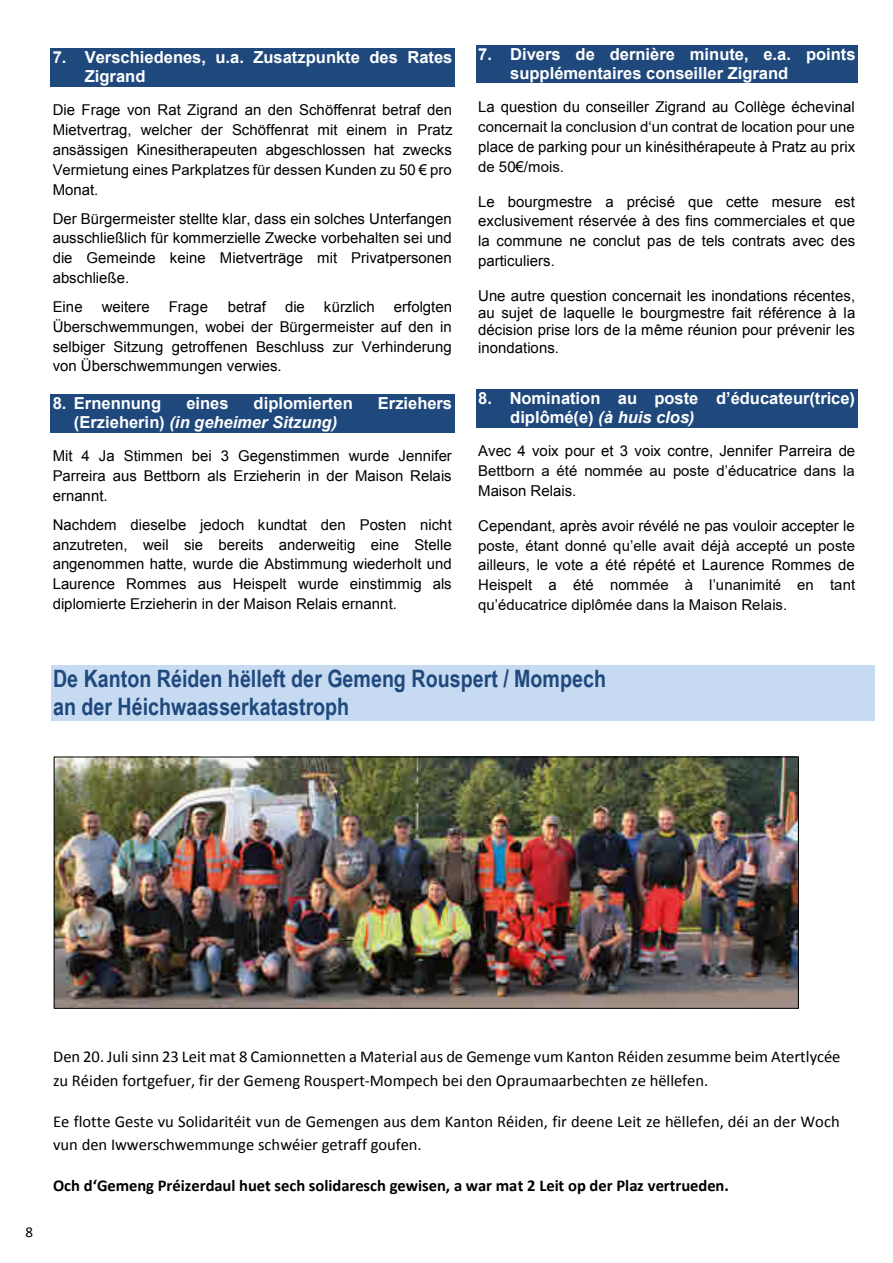
<style>
.page{position:relative;width:893px;height:1263px;background:#fff}
.page>*{position:absolute;margin:0;border:0;box-sizing:border-box;transform-origin:0 0}
.t1{font:700 24px/27.6px "Arial Narrow";color:#1f497d}
.t2{font:16.5px/23.1px "Calibri";color:#000}
.t3{font:700 16.5px/19px "Arial";color:#fff}
.t4{font:700 16.5px "Calibri";color:#000}
.t5{font:italic 700 16.5px "Arial";color:#fff}
.t6{font:15px/19.8px "Arial";color:#000;text-align:justify}
.t7{font:15px "Calibri";color:#000}
.s1{font-style:normal}
.s2{font-style:italic}
</style>
<div class="page">
<div style="left:51px;top:665px;width:823px;height:28px;background:#c6daf1"></div>
<div style="left:51px;top:693px;width:823px;height:27px;background:#c6daf1"></div>
<div style="left:51px;top:48px;width:404px;height:19px;background:#1f497d"></div>
<div style="left:51px;top:67px;width:404px;height:19px;background:#1f497d"></div>
<div style="left:51px;top:394px;width:404px;height:19px;background:#1f497d"></div>
<div style="left:51px;top:413px;width:404px;height:19px;background:#1f497d"></div>
<div style="left:476px;top:45px;width:382px;height:19px;background:#1f497d"></div>
<div style="left:476px;top:64px;width:382px;height:19px;background:#1f497d"></div>
<div style="left:476px;top:389px;width:382px;height:19px;background:#1f497d"></div>
<div style="left:476px;top:408px;width:382px;height:19px;background:#1f497d"></div>
<img style="left:56px;top:759px;width:741px;height:247px">
<div style="left:54px;top:757px;width:745px;height:251px;border:1px solid #000"></div>
<p class="t3" style="left:85px;top:49px;width:369px;text-indent:-32px">7. Verschiedenes, u.a. Zusatzpunkte des Rates<br>Zigrand</p>
<p class="t6" style="left:53px;top:100px;width:401px">Die Frage von Rat Zigrand an den Schöffenrat betraf den Mietvertrag, welcher der Schöffenrat mit einem in Pratz ansässigen Kinesitherapeuten abgeschlossen hat zwecks Vermietung eines Parkplatzes für dessen Kunden zu 50 € pro Monat.</p>
<p class="t6" style="left:53px;top:209px;width:401px">Der Bürgermeister stellte klar, dass ein solches Unterfangen ausschließlich für kommerzielle Zwecke vorbehalten sei und die Gemeinde keine Mietverträge mit Privatpersonen abschließe.</p>
<p class="t6" style="left:53px;top:297px;width:31px">Eine</p>
<p class="t6" style="left:102px;top:297px;width:50px">weitere</p>
<p class="t6" style="left:169px;top:297px;width:41px">Frage</p>
<p class="t6" style="left:228px;top:297px;width:40px">betraf</p>
<p class="t6" style="left:285px;top:297px;width:21px">die</p>
<p class="t6" style="left:324px;top:297px;width:52px">kürzlich</p>
<p class="t6" style="left:53px;top:297px;width:401px;text-indent:341px">erfolgten Überschwemmungen, wobei der Bürgermeister auf den in selbiger Sitzung getroffenen Beschluss zur Verhinderung von Überschwemmungen verwies.</p>
<p class="t3" style="left:53px;top:394px;width:110px">8. Ernennung</p>
<p class="t3" style="left:187px;top:394px;width:44px">eines</p>
<p class="t3" style="left:254px;top:394px;width:101px">diplomierten</p>
<p class="t3" style="left:378px;top:394px;width:76px">Erziehers</p>
<p class="t5" style="left:74px;top:411px;width:265px"><span class="s1">(Erzieherin)</span> (in geheimer Sitzung)</p>
<p class="t6" style="left:53px;top:446px;width:401px">Mit 4 Ja Stimmen bei 3 Gegenstimmen wurde Jennifer Parreira aus Bettborn als Erzieherin in der Maison Relais ernannt.</p>
<p class="t6" style="left:53px;top:515px;width:401px">Nachdem dieselbe jedoch kundtat den Posten nicht anzutreten, weil sie bereits anderweitig eine Stelle angenommen hatte, wurde die Abstimmung wiederholt und Laurence Rommes aus Heispelt wurde einstimmig als diplomierte Erzieherin in der Maison Relais ernannt.</p>
<p class="t3" style="left:510px;top:45px;width:347px;text-indent:-32px">7. Divers de dernière minute, e.a. points supplémentaires conseiller Zigrand</p>
<p class="t6" style="left:478px;top:97px;width:378px">La question du conseiller Zigrand au Collège échevinal concernait la conclusion d‘un contrat de location pour une place de parking pour un kinésithérapeute à Pratz au prix de 50€/mois.</p>
<p class="t6" style="left:478px;top:191px;width:379px">Le bourgmestre a précisé que cette mesure est exclusivement réservée à des fins commerciales et que la commune ne conclut pas de tels contrats avec des particuliers.</p>
<p class="t6" style="left:478px;top:287px;width:379px;line-height:17.2px">Une autre question concernait les inondations récentes, au sujet de laquelle le bourgmestre fait référence à la décision prise lors de la même réunion pour prévenir les inondations.</p>
<p class="t3" style="left:510px;top:390px;width:346px;text-indent:-32px">8. Nomination au poste d’éducateur(trice) diplômé(e) <span class="s2">(à huis clos)</span></p>
<p class="t6" style="left:478px;top:441px;width:379px">Avec 4 voix pour et 3 voix contre, Jennifer Parreira de Bettborn a été nommée au poste d’éducatrice dans la Maison Relais.</p>
<p class="t6" style="left:478px;top:516px;width:378px">Cependant, après avoir révélé ne pas vouloir accepter le poste, étant donné qu’elle avait déjà accepté un poste ailleurs, le vote a été répété et Laurence Rommes de Heispelt a été nommée à l’unanimité en tant qu’éducatrice diplômée dans la Maison Relais.</p>
<h1 class="t1" style="left:53px;top:664px;width:555px">De Kanton Réiden hëlleft der Gemeng Rouspert / Mompech an der Héichwaasserkatastroph</h1>
<p class="t7" style="left:26px;top:1223px;width:9px">8</p>
<p class="t2" style="left:53px;top:1045px;width:789px">Den 20. Juli sinn 23 Leit mat 8 Camionnetten a Material aus de Gemenge vum Kanton Réiden zesumme beim Atertlycée zu Réiden fortgefuer, fir der Gemeng Rouspert-Mompech bei den Opraumaarbechten ze hëllefen.</p>
<p class="t2" style="left:53px;top:1109px;width:788px">Ee flotte Geste vu Solidaritéit vun de Gemengen aus dem Kanton Réiden, fir deene Leit ze hëllefen, déi an der Woch vun den Iwwerschwemmunge schwéier getraff goufen.</p>
<p class="t4" style="left:53px;top:1174px;width:677px">Och d‘Gemeng Préizerdaul huet sech solidaresch gewisen, a war mat 2 Leit op der Plaz vertrueden.</p>
</div>
